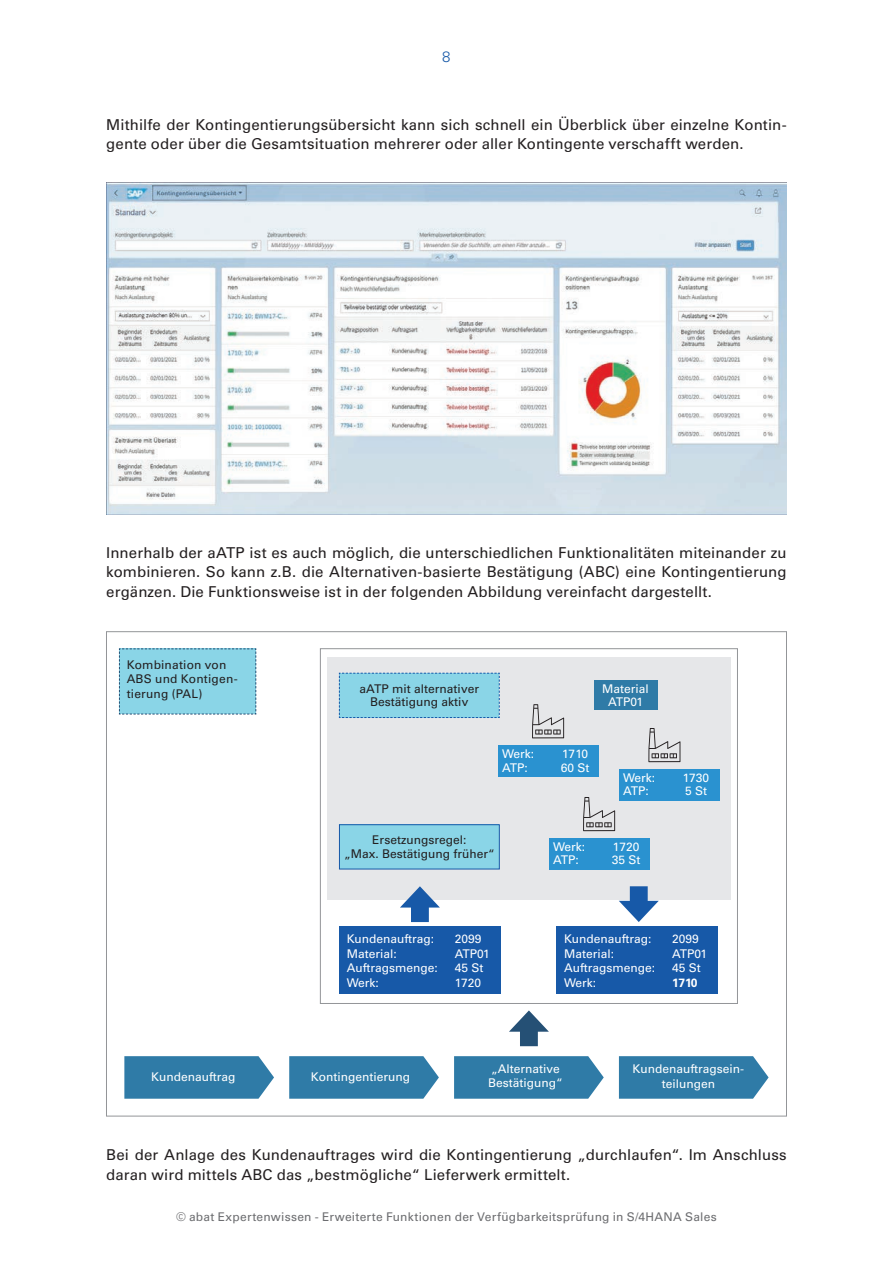
<style>
.page{position:relative;width:893px;height:1263px;background:#fff}
.page>*{position:absolute;margin:0;border:0;box-sizing:border-box;transform-origin:0 0}
.t1{font:15px/19.5px "Univers LT Std";letter-spacing:.01em;color:#231f20}
.t2{font:300 15px "Univers LT Std";color:#1759a8}
.t3{font:12px/14.4px "Univers LT Std";color:#fff;text-align:center}
.t4{font:12px/14.4px "Univers LT Std";color:#231f20;text-align:center}
.t5{font:12px "Univers LT Std";letter-spacing:.015em;color:#6c6d70}
.t6{font:700 12px "Univers LT Std";color:#fff}
</style>
<div class="page">
<img style="left:106px;top:182px;width:681px;height:332px">
<svg style="left:119px;top:648px;width:138px;height:67px;background:#87d1e3"></svg>
<svg style="left:124px;top:1056px;width:150px;height:43px;background:#3c83ac"></svg>
<svg style="left:289px;top:1056px;width:150px;height:43px;background:#3c83ac"></svg>
<svg style="left:454px;top:1056px;width:150px;height:43px;background:#3c83ac"></svg>
<svg style="left:619px;top:1056px;width:150px;height:43px;background:#3c83ac"></svg>
<svg style="left:509px;top:1010px;width:40px;height:36px"></svg>
<div style="left:320px;top:648px;width:418px;height:356px;border:1px solid #939598"></div>
<div style="left:327px;top:657px;width:404px;height:242px;background:#e6e7e9"></div>
<svg style="left:339px;top:672px;width:161px;height:46px;background:#88d1e4"></svg>
<div style="left:339px;top:825px;width:160px;height:44px;background:#8ad5e7"></div>
<div style="left:339px;top:824px;width:161px;height:45px;border:1px solid #1759a8"></div>
<div style="left:498px;top:745px;width:100px;height:32px;background:#2a92d0"></div>
<div style="left:619px;top:769px;width:100px;height:31px;background:#2a92d0"></div>
<div style="left:549px;top:838px;width:100px;height:31px;background:#2a92d0"></div>
<div style="left:594px;top:680px;width:63px;height:30px;background:#2f7ba7"></div>
<svg style="left:400px;top:886px;width:40px;height:36px"></svg>
<svg style="left:619px;top:886px;width:40px;height:36px"></svg>
<div style="left:339px;top:926px;width:162px;height:67px;background:#1759a8"></div>
<div style="left:556px;top:926px;width:162px;height:67px;background:#1759a8"></div>
<svg style="left:648px;top:728px;width:32px;height:34px"></svg>
<svg style="left:532px;top:704px;width:32px;height:34px"></svg>
<svg style="left:583px;top:797px;width:32px;height:34px"></svg>
<p class="t2" style="left:442px;top:47px;width:10px">8</p>
<p class="t1" style="left:106px;top:115px;width:682px">Mithilfe der Kontingentierungsübersicht kann sich schnell ein Überblick über einzelne Kontin&shy;gente oder über die Gesamtsituation mehrerer oder aller Kontingente verschafft werden.</p>
<p class="t1" style="left:106px;top:542px;width:682px;text-align:justify">Innerhalb der aATP ist es auch möglich, die unterschiedlichen Funktionalitäten miteinander zu kombinieren. So kann z.B. die Alternativen-basierte Bestätigung (ABC) eine Kontingentierung ergänzen. Die Funktionsweise ist in der folgenden Abbildung vereinfacht dargestellt.</p>
<p class="t4" style="left:127px;top:658px;width:113px;text-align:left">Kombination von<br>ABS und Kontigen&shy;tierung (PAL)</p>
<p class="t4" style="left:360px;top:682px;width:121px;line-height:13.5px">aATP mit alternativer<br>Bestätigung aktiv</p>
<p class="t3" style="left:602px;top:681px;width:48px;line-height:13.5px">Material<br>ATP01</p>
<p class="t3" style="left:502px;top:747px;width:34px">Werk:</p>
<p class="t3" style="left:562px;top:747px;width:27px">1710</p>
<p class="t3" style="left:502px;top:760px;width:27px">ATP:</p>
<p class="t3" style="left:561px;top:760px;width:30px">60 St</p>
<p class="t3" style="left:623px;top:770px;width:34px">Werk:</p>
<p class="t3" style="left:683px;top:770px;width:28px">1730</p>
<p class="t3" style="left:623px;top:784px;width:27px">ATP:</p>
<p class="t3" style="left:685px;top:784px;width:24px">5 St</p>
<p class="t4" style="left:344px;top:833px;width:152px;line-height:13.5px">Ersetzungsregel:<br>„Max. Bestätigung früher“</p>
<p class="t3" style="left:553px;top:839px;width:34px">Werk:</p>
<p class="t3" style="left:613px;top:839px;width:28px">1720</p>
<p class="t3" style="left:553px;top:853px;width:27px">ATP:</p>
<p class="t3" style="left:612px;top:853px;width:30px">35 St</p>
<p class="t3" style="left:347px;top:932px;width:89px">Kundenauftrag:</p>
<p class="t3" style="left:455px;top:932px;width:28px">2099</p>
<p class="t3" style="left:347px;top:946px;width:52px">Material:</p>
<p class="t3" style="left:455px;top:946px;width:37px">ATP01</p>
<p class="t3" style="left:347px;top:961px;width:93px">Auftragsmenge:</p>
<p class="t3" style="left:455px;top:961px;width:30px">45 St</p>
<p class="t3" style="left:347px;top:975px;width:34px">Werk:</p>
<p class="t3" style="left:455px;top:975px;width:28px">1720</p>
<p class="t3" style="left:564px;top:932px;width:89px">Kundenauftrag:</p>
<p class="t3" style="left:672px;top:932px;width:28px">2099</p>
<p class="t3" style="left:564px;top:946px;width:52px">Material:</p>
<p class="t3" style="left:672px;top:946px;width:37px">ATP01</p>
<p class="t3" style="left:564px;top:961px;width:93px">Auftragsmenge:</p>
<p class="t3" style="left:672px;top:961px;width:30px">45 St</p>
<p class="t3" style="left:564px;top:975px;width:34px">Werk:</p>
<p class="t6" style="left:672px;top:975px;width:27px">1710</p>
<p class="t3" style="left:151px;top:1070px;width:86px">Kundenauftrag</p>
<p class="t3" style="left:311px;top:1070px;width:101px">Kontingentierung</p>
<p class="t3" style="left:488px;top:1061px;width:76px;text-align:left">„Alternative<br>Bestätigung“</p>
<p class="t3" style="left:633px;top:1062px;width:113px">Kundenauftragsein&shy;teilungen</p>
<p class="t1" style="left:106px;top:1145px;width:682px">Bei der Anlage des Kundenauftrages wird die Kontingentierung „durchlaufen“. Im Anschluss daran wird mittels ABC das „bestmögliche“ Lieferwerk ermittelt.</p>
<p class="t5" style="left:176px;top:1210px;width:542px">© abat Expertenwissen - Erweiterte Funktionen der Verfügbarkeitsprüfung in S/4HANA Sales</p>
</div>
